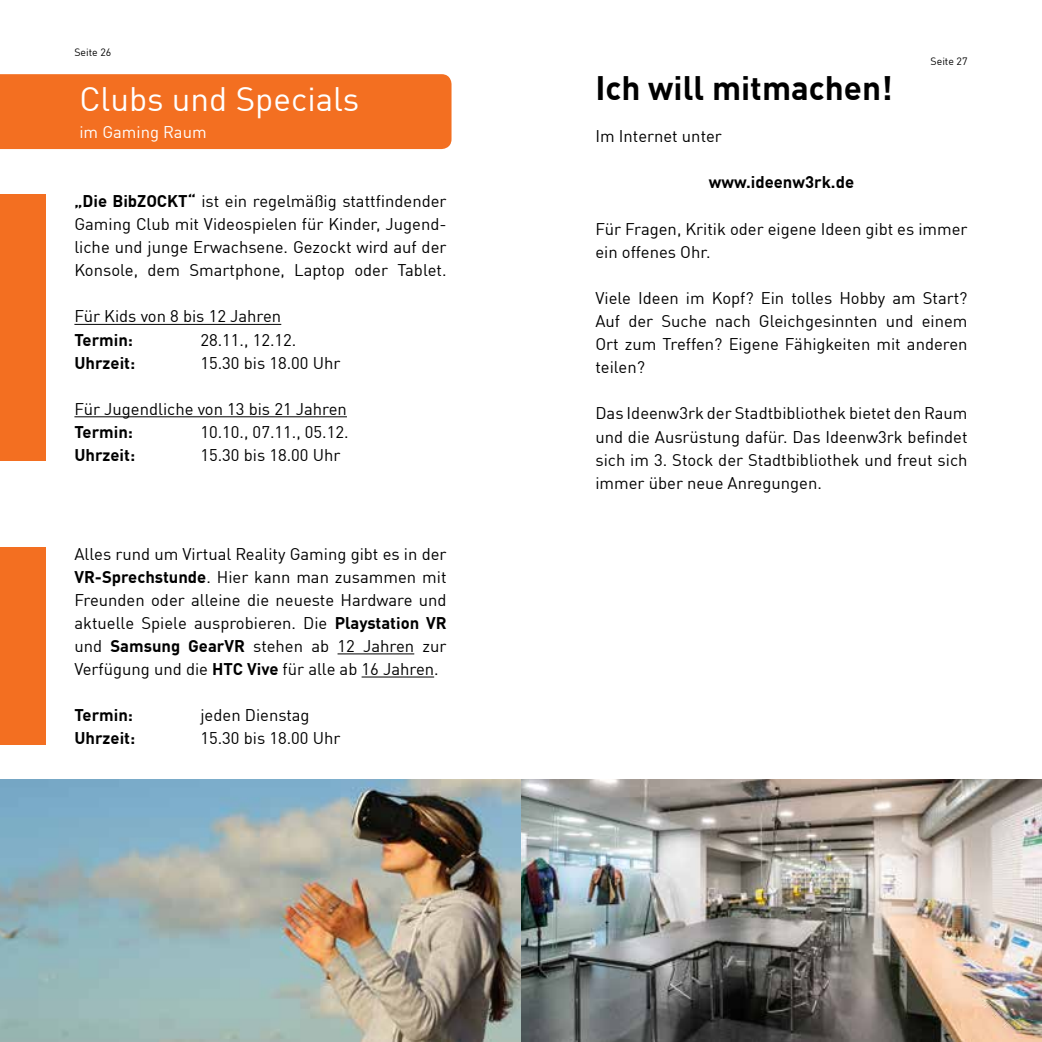
<style>
.page{position:relative;width:1042px;height:1042px;background:#fff}
.page>*{position:absolute;margin:0;border:0;box-sizing:border-box;transform-origin:0 0}
.t1{font:700 33.25px "DIN Offc";color:#000}
.t2{font:33.25px "DIN Offc";color:#fff}
.t3{font:16.62px/23.1px "DIN Offc";color:#000;text-align:justify}
.t4{font:700 16.62px "DIN Offc";color:#000}
.t5{font:16.62px "DIN Offc";color:#fff}
.t6{font:10.5px "DIN Offc";color:#000}
.s1{font-weight:700}
</style>
<div class="page">
<img style="left:521px;top:779px;width:521px;height:263px">
<div style="left:0;top:74px;width:451px;height:75px;background:#f36f21"></div>
<hr style="left:74px;top:324px;width:207px;height:1px;background:#000">
<hr style="left:74px;top:416px;width:273px;height:1px;background:#000">
<hr style="left:337px;top:653px;width:77px;height:1px;background:#000">
<hr style="left:362px;top:676px;width:72px;height:1px;background:#000">
<img style="left:0;top:779px;width:521px;height:263px">
<div style="left:0;top:194px;width:45px;height:267px;background:#f36f21"></div>
<div style="left:0;top:547px;width:45px;height:197px;background:#f36f21"></div>
<p class="t6" style="left:74px;top:46px;width:38px">Seite 26</p>
<h1 class="t2" style="left:79px;top:78px;width:282px">Clubs und Specials</h1>
<p class="t5" style="left:79px;top:121px;width:129px">im Gaming Raum</p>
<p class="t3" style="left:74px;top:189px;width:374px"><span class="s1">„Die BibZOCKT“</span> ist ein regelmäßig stattfindender Gaming Club mit Videospielen für Kinder, Jugend&shy;liche und junge Erwachsene. Gezockt wird auf der Konsole, dem Smartphone, Laptop oder Tablet.</p>
<p class="t3" style="left:74px;top:305px;width:208px">Für Kids von 8 bis 12 Jahren</p>
<p class="t4" style="left:74px;top:329px;width:60px">Termin:</p>
<p class="t3" style="left:200px;top:328px;width:97px">28.11., 12.12.</p>
<p class="t4" style="left:74px;top:352px;width:62px">Uhrzeit:</p>
<p class="t3" style="left:200px;top:351px;width:142px">15.30 bis 18.00 Uhr</p>
<p class="t3" style="left:74px;top:397px;width:274px">Für Jugendliche von 13 bis 21 Jahren</p>
<p class="t4" style="left:74px;top:421px;width:60px">Termin:</p>
<p class="t3" style="left:200px;top:420px;width:150px">10.10., 07.11., 05.12.</p>
<p class="t4" style="left:74px;top:444px;width:62px">Uhrzeit:</p>
<p class="t3" style="left:200px;top:443px;width:142px">15.30 bis 18.00 Uhr</p>
<p class="t3" style="left:74px;top:542px;width:374px">Alles rund um Virtual Reality Gaming gibt es in der <span class="s1">VR-Sprechstunde</span>. Hier kann man zusammen mit Freunden oder alleine die neueste Hardware und aktuelle Spiele ausprobieren. Die <span class="s1">Playstation VR </span>und <span class="s1">Samsung GearVR</span> stehen ab 12 Jahren zur Verfügung und die <span class="s1">HTC Vive</span> für alle ab 16 Jahren.</p>
<p class="t4" style="left:74px;top:704px;width:60px">Termin:</p>
<p class="t3" style="left:200px;top:703px;width:111px">jeden Dienstag</p>
<p class="t4" style="left:74px;top:727px;width:62px">Uhrzeit:</p>
<p class="t3" style="left:200px;top:726px;width:142px">15.30 bis 18.00 Uhr</p>
<p class="t6" style="left:930px;top:55px;width:38px">Seite 27</p>
<h1 class="t1" style="left:595px;top:66px;width:299px">Ich will mitmachen!</h1>
<p class="t3" style="left:595px;top:124px;width:128px">Im Internet unter</p>
<p class="t4" style="left:709px;top:171px;width:147px">www.ideenw3rk.de</p>
<p class="t3" style="left:595px;top:217px;width:374px">Für Fragen, Kritik oder eigene Ideen gibt es immer ein offenes Ohr.</p>
<p class="t3" style="left:595px;top:286px;width:374px">Viele Ideen im Kopf? Ein tolles Hobby am Start?<br>Auf der Suche nach Gleichgesinnten und einem Ort zum Treffen? Eigene Fähigkeiten mit anderen teilen?</p>
<p class="t3" style="left:595px;top:401px;width:374px">Das Ideenw3rk der Stadtbibliothek bietet den Raum und die Ausrüstung dafür. Das Ideenw3rk befindet sich im 3. Stock der Stadtbibliothek und freut sich immer über neue Anregungen.</p>
</div>
